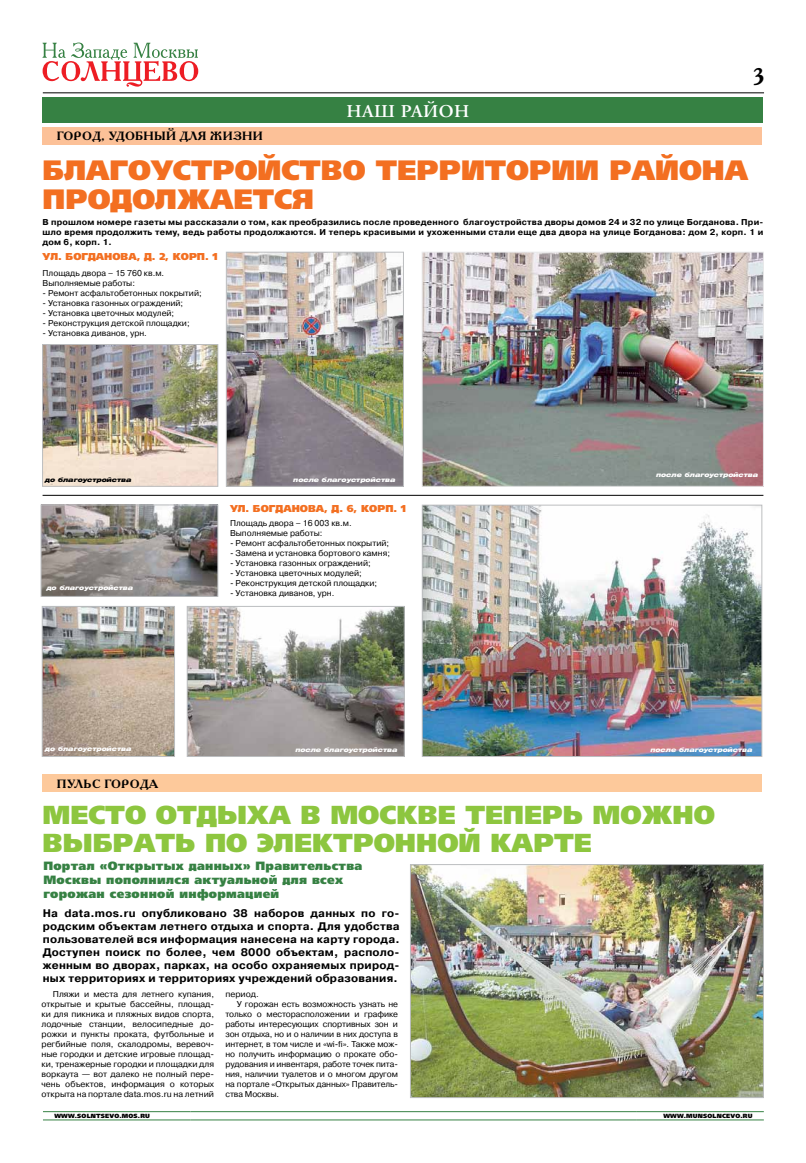
<style>
.page{position:relative;width:806px;height:1163px;background:#fff}
.page>*{position:absolute;margin:0;border:0;box-sizing:border-box;transform-origin:0 0}
.t1{font:28px "AG Foreigner Black C";letter-spacing:.11em;color:#f36f21}
.t2{font:28px "AG Foreigner Black C";color:#f36f21}
.t3{font:26px/28px "AG Foreigner Black C";color:#8dc63f}
.t4{font:700 18px "APC Garamond C";letter-spacing:.02em;color:#fff;scale:1.04 1}
.t5{font:12px/14px "AG Foreigner Ultra Black C";letter-spacing:.025em;color:#368143}
.t6{font:700 12px "Academy C";color:#000;scale:1.04 1}
.t7{font:700 11px/13px "Pragmatica C";letter-spacing:.02em;color:#000;text-align:justify}
.t8{font:10px "AG Foreigner Black C";color:#f36f21}
.t9{font:8.5px/10px "Pragmatica C";color:#000}
.t10{font:700 8.5px/10px "Pragmatica C";letter-spacing:.02em;color:#000;text-align:justify}
.t11{font:italic 6px "Helios Ext Black C";color:#fff}
.t12{font:6px "AG Foreigner Ultra Black C";letter-spacing:.03em;color:#000}
.t13{font:italic 6px "Helios Ext Black C";color:#000}
</style>
<div class="page">
<img style="left:424px;top:507px;width:335px;height:247px">
<div style="left:422px;top:505px;width:339px;height:251px;border:1px solid #bcbec0"></div>
<img style="left:189px;top:608px;width:213px;height:146px">
<div style="left:187px;top:606px;width:217px;height:150px;border:1px solid #bcbec0"></div>
<hr style="left:43px;top:1110px;width:147px;height:1px;background:#368143">
<hr style="left:190px;top:1110px;width:445px;height:1px;background:#368143">
<hr style="left:635px;top:1110px;width:128px;height:1px;background:#368143">
<hr style="left:43px;top:1119px;width:147px;height:1px;background:#368143">
<hr style="left:190px;top:1119px;width:445px;height:1px;background:#368143">
<hr style="left:635px;top:1119px;width:128px;height:1px;background:#368143">
<hr style="left:43px;top:93px;width:720px;height:1px;background:#000">
<svg style="left:43px;top:43px;width:155px;height:44px"></svg>
<div style="left:43px;top:97px;width:719px;height:26px;background:#368143"></div>
<div style="left:43px;top:774px;width:718px;height:17px;background:#fdc99b"></div>
<div style="left:43px;top:127px;width:718px;height:17px;background:#fcc198"></div>
<img style="left:228px;top:254px;width:173px;height:230px">
<div style="left:226px;top:252px;width:177px;height:234px;border:1px solid #bcbec0"></div>
<img style="left:424px;top:254px;width:337px;height:230px">
<div style="left:422px;top:252px;width:341px;height:234px;border:1px solid #e9e9ea"></div>
<hr style="left:43px;top:495px;width:720px;height:1px;background:#000">
<img style="left:412px;top:866px;width:349px;height:229px">
<div style="left:410px;top:864px;width:353px;height:233px;border:1px solid #bcbec0"></div>
<img style="left:44px;top:346px;width:172px;height:138px">
<div style="left:42px;top:344px;width:176px;height:142px;border:1px solid #bcbec0"></div>
<img style="left:43px;top:506px;width:173px;height:88px">
<div style="left:41px;top:504px;width:177px;height:92px;border:1px solid #bcbec0"></div>
<img style="left:44px;top:608px;width:128px;height:146px">
<div style="left:42px;top:606px;width:132px;height:150px;border:1px solid #bcbec0"></div>
<h3 class="t4" style="left:346px;top:100px;width:118px">Наш район</h3>
<h3 class="t6" style="left:57px;top:128px;width:10px">Город</h3>
<h3 class="t6" style="left:101px;top:128px;width:17px">, удо</h3>
<h3 class="t6" style="left:135px;top:128px;width:20px">бный</h3>
<h3 class="t6" style="left:179px;top:128px;width:10px">для</h3>
<h3 class="t6" style="left:210px;top:128px;width:11px">жизни</h3>
<h1 class="t1" style="left:43px;top:154px;width:280px">Благоустройство</h1>
<h1 class="t2" style="left:375px;top:154px;width:373px">территории района</h1>
<h1 class="t1" style="left:43px;top:183px;width:270px">продолжается</h1>
<p class="t10" style="left:43px;top:217px;width:722px">В прошлом номере газеты мы рассказали о том, как преобразились после проведенного благоустройства дворы домов 24 и 32 по улице Богданова. При&shy;шло время продолжить тему, ведь работы продолжаются. И теперь красивыми и ухоженными стали еще два двора на улице Богданова: дом 2, корп. 1 и дом 6, корп. 1.</p>
<p class="t8" style="left:43px;top:251px;width:32px">Ул. Бог</p>
<p class="t8" style="left:88px;top:251px;width:131px">данова, д. 2, корп. 1</p>
<p class="t9" style="left:43px;top:268px;width:123px">Площадь двора – 15 760 кв.м.<br>Выполняемые работы:</p>
<p class="t9" style="left:43px;top:288px;width:160px">- Ремонт асфальтобетонных покрытий;</p>
<p class="t9" style="left:43px;top:298px;width:142px">- Установка газонных ограждений;</p>
<p class="t9" style="left:43px;top:308px;width:133px">- Установка цветочных модулей;</p>
<p class="t9" style="left:43px;top:318px;width:148px">- Реконструкция детской площадки;</p>
<p class="t9" style="left:43px;top:328px;width:106px">- Установка диванов, урн.</p>
<p class="t13" style="left:45px;top:476px;width:88px">до благоустройства</p>
<p class="t11" style="left:46px;top:584px;width:88px">до благоустройства</p>
<p class="t11" style="left:293px;top:476px;width:104px">после благоустройства</p>
<p class="t8" style="left:230px;top:503px;width:32px">Ул. Бог</p>
<p class="t8" style="left:275px;top:503px;width:132px">данова, д. 6, корп. 1</p>
<p class="t9" style="left:230px;top:518px;width:123px">Площадь двора – 16 003 кв.м.<br>Выполняемые работы:</p>
<p class="t9" style="left:230px;top:538px;width:160px">- Ремонт асфальтобетонных покрытий;</p>
<p class="t9" style="left:230px;top:548px;width:161px">- Замена и установка бортового камня;</p>
<p class="t9" style="left:230px;top:558px;width:142px">- Установка газонных ограждений;</p>
<p class="t9" style="left:230px;top:568px;width:133px">- Установка цветочных модулей;</p>
<p class="t9" style="left:230px;top:578px;width:148px">- Реконструкция детской площадки;</p>
<p class="t9" style="left:230px;top:588px;width:106px">- Установка диванов, урн.</p>
<p class="t11" style="left:655px;top:471px;width:104px">после благоустройства</p>
<p class="t11" style="left:45px;top:744px;width:88px">до благоустройства</p>
<p class="t11" style="left:295px;top:746px;width:104px">после благоустройства</p>
<p class="t11" style="left:650px;top:746px;width:104px">после благоустройства</p>
<h3 class="t6" style="left:57px;top:775px;width:19px">Пульс</h3>
<h3 class="t6" style="left:104px;top:775px;width:17px">города</h3>
<h2 class="t3" style="left:43px;top:800px;width:670px">Место отдыха В МОСКВЕ теперь можно выбрать по электронной карте</h2>
<h3 class="t5" style="left:43px;top:859px;width:320px">ПОРТАЛ «ОТКРЫТЫХ ДАННЫХ» ПРАВИТЕЛЬСТВА<br>МОСКВЫ ПОПОЛНИЛСЯ АКТУАЛЬНОЙ ДЛЯ ВСЕХ<br>ГОРОЖАН СЕЗОННОЙ ИНФОРМАЦИЕЙ</h3>
<p class="t7" style="left:43px;top:906px;width:358px">На data.mos.ru опубликовано 38 наборов данных по го&shy;родским объектам летнего отдыха и спорта. Для удобства пользователей вся информация нанесена на карту города.<br>Доступен поиск по более, чем 8000 объектам, располо&shy;женным во дворах, парках, на особо охраняемых природ&shy;ных территориях и территориях учреждений образования.</p>
<p class="t9" style="left:41px;top:988px;width:174px;text-align:justify;text-indent:11px">Пляжи и места для летнего купания, открытые и крытые бассейны, площад&shy;ки для пикника и пляжных видов спорта, лодочные станции, велосипедные до&shy;рожки и пункты проката, футбольные и регбийные поля, скалодромы, веревоч&shy;ные городки и детские игровые площад&shy;ки, тренажерные городки и площадки для воркаута — вот далеко не полный пере&shy;чень объектов, информация о которых открыта на портале data.mos.ru на летний</p>
<p class="t9" style="left:225px;top:988px;width:35px">период.</p>
<p class="t9" style="left:237px;top:998px;width:163px">У горожан есть возможность узнать не</p>
<p class="t9" style="left:225px;top:1008px;width:174px">только о месторасположении и графике</p>
<p class="t9" style="left:225px;top:1018px;width:174px">работы интересующих спортивных зон и</p>
<p class="t9" style="left:225px;top:1028px;width:174px">зон отдыха, но и о наличии в них доступа в</p>
<p class="t9" style="left:225px;top:1038px;width:174px">интернет, в том числе и «wi-fi». Также мож-</p>
<p class="t9" style="left:225px;top:1048px;width:174px">но получить информацию о прокате обо-</p>
<p class="t9" style="left:225px;top:1058px;width:174px">рудования и инвентаря, работе точек пита-</p>
<p class="t9" style="left:225px;top:1068px;width:174px">ния, наличии туалетов и о многом другом</p>
<p class="t9" style="left:225px;top:1078px;width:174px">на портале «Открытых данных» Правитель-</p>
<p class="t9" style="left:225px;top:1088px;width:55px">ства Москвы.</p>
<p class="t12" style="left:54px;top:1112px;width:97px">WWW.SOLNTSEVO.MOS.RU</p>
<p class="t12" style="left:663px;top:1112px;width:91px">WWW.MUNSOLNCEVO.RU</p>
</div>
